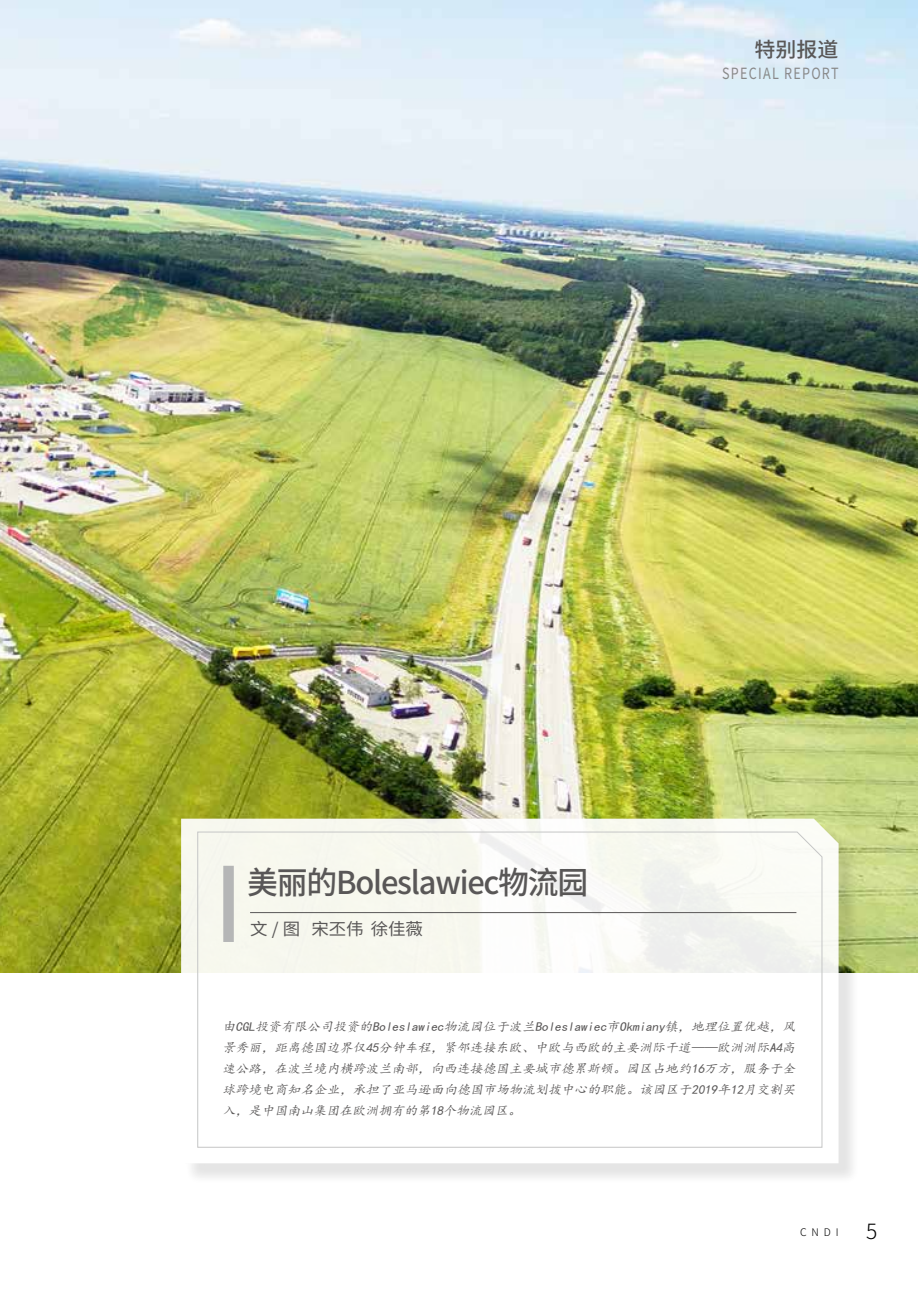
<style>
.page{position:relative;width:918px;height:1290px;background:#fff}
.page>*{position:absolute;margin:0;border:0;box-sizing:border-box;transform-origin:0 0}
.t1{font:500 31.5px "Source Han Sans CN";letter-spacing:-.04em;color:#595757}
.t2{font:300 21px "Source Han Sans CN";color:#000}
.t3{font:500 20.65px "Source Han Sans CN";color:#595757}
.t4{font:16.8px "Source Han Sans CN";letter-spacing:-.01em;color:#595757;scale:1.04 1}
.t5{font:15.4px "Source Han Sans CN";letter-spacing:.1em;color:#898989;scale:.82 1}
.t6{font:italic 12.6px/21px "Kai Ti";letter-spacing:-.01em;color:#595757;text-align:justify;scale:1.04 1}
.t7{font:300 10.5px "Source Han Sans CN";color:#000}
</style>
<div class="page">
<img style="left:0;top:0;width:918px;height:972px">
<div style="left:184px;top:821px;width:676px;height:364px;background:#000;opacity:.12"></div>
<svg style="left:181px;top:819px;width:657px;height:344px"></svg>
<svg style="left:197px;top:831px;width:625px;height:317px"></svg>
<h3 class="t3" style="left:754px;top:38px;width:85px">特别报道</h3>
<p class="t5" style="left:722px;top:66px;width:143px">SPECIAL REPORT</p>
<h1 class="t1" style="left:247px;top:864px;width:343px">美丽的Boleslawiec物流园</h1>
<h3 class="t4" style="left:250px;top:920px;width:168px">文 / 图 宋丕伟 徐佳薇</h3>
<p class="t6" style="left:222px;top:1016px;width:555px">由CGL投资有限公司投资的Boleslawiec物流园位于波兰Boleslawiec市Okmiany镇，地理位置优越，风景秀丽，距离德国边界仅45分钟车程，紧邻连接东欧、中欧与西欧的主要洲际干道——欧洲洲际A4高速公路，在波兰境内横跨波兰南部，向西连接德国主要城市德累斯顿。园区占地约16万方，服务于全球跨境电商知名企业，承担了亚马逊面向德国市场物流划拨中心的职能。该园区于2019年12月交割买入，是中国南山集团在欧洲拥有的第18个物流园区。</p>
<p class="t7" style="left:800px;top:1227px;width:40px">CNDI</p>
<h2 class="t2" style="left:866px;top:1220px;width:13px">5</h2>
</div>
